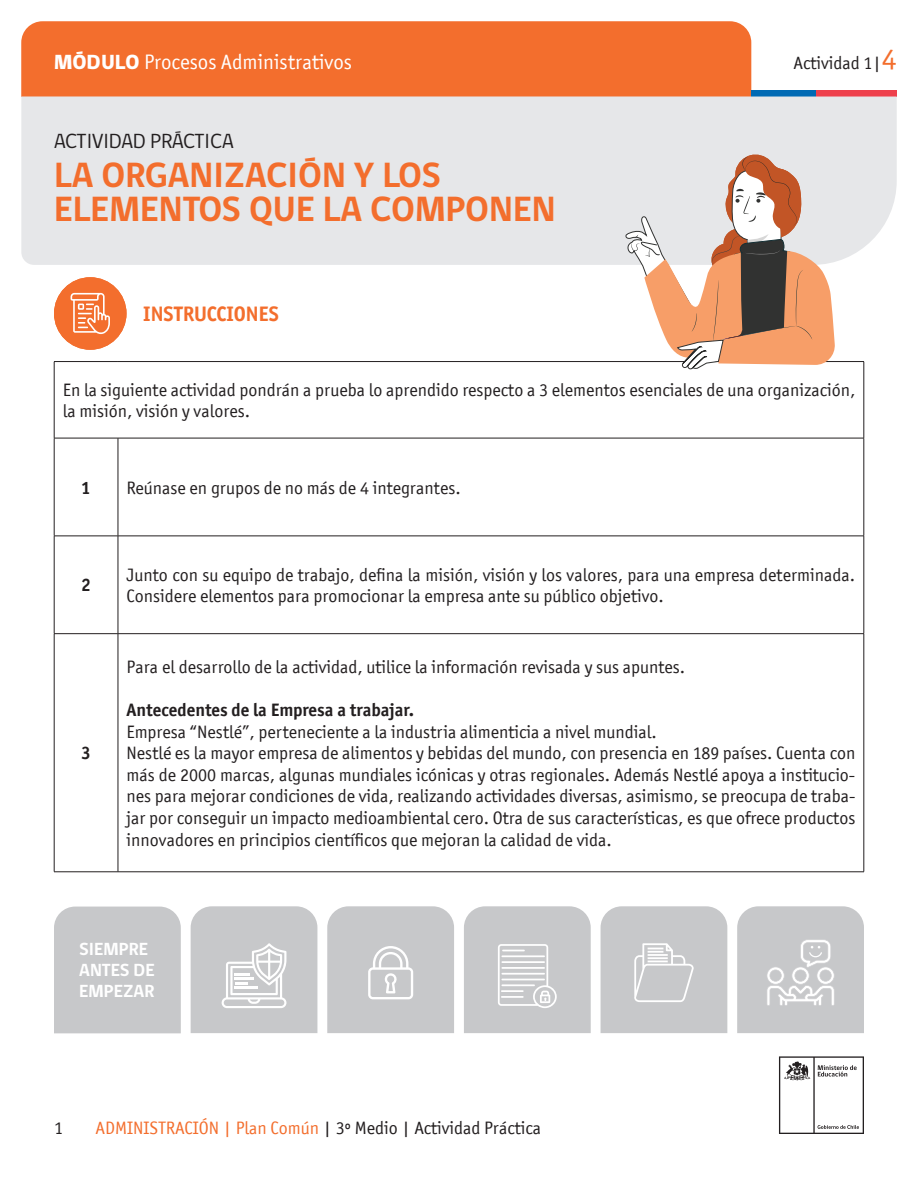
<style>
.page{position:relative;width:918px;height:1188px;background:#fff}
.page>*{position:absolute;margin:0;border:0;box-sizing:border-box;transform-origin:0 0}
.t1{font:700 36px/34.5px "gob CL";color:#f36e2d}
.t2{font:21px "Officina San ITC";color:#fff}
.t3{font:21px "gob CL";color:#231f20}
.t4{font:700 21px "Officina San ITC";color:#f36e2d}
.t5{font:18px/21.6px "Officina San ITC";color:#231f20}
.t6{font:700 18px "Officina San ITC";color:#231f20}
.t7{font:700 18px/21px "gob CL";color:#fff}
.s1{font-family:"gob CL";font-weight:800}
.s2{font-size:30px;color:#f36e2d}
.s3{color:#f36e2d}
</style>
<div class="page">
<svg style="left:779px;top:1056px;width:85px;height:78px"></svg>
<div style="left:21px;top:21px;width:730px;height:76px;background:#f36e2d"></div>
<div style="left:751px;top:90px;width:65px;height:7px;background:#006ab4"></div>
<div style="left:816px;top:90px;width:81px;height:7px;background:#ee404c"></div>
<svg style="left:119px;top:439px;width:745px;height:433px"></svg>
<hr style="left:54px;top:361px;width:64px;height:1px;background:#231f20">
<hr style="left:54px;top:362px;width:1px;height:76px;background:#231f20">
<hr style="left:118px;top:361px;width:746px;height:1px;background:#231f20">
<hr style="left:864px;top:362px;width:1px;height:76px;background:#231f20">
<hr style="left:54px;top:438px;width:64px;height:1px;background:#231f20">
<hr style="left:54px;top:438px;width:1px;height:98px;background:#231f20">
<hr style="left:118px;top:438px;width:746px;height:1px;background:#231f20">
<hr style="left:118px;top:438px;width:1px;height:98px;background:#231f20">
<hr style="left:864px;top:438px;width:1px;height:98px;background:#231f20">
<hr style="left:54px;top:536px;width:64px;height:1px;background:#231f20">
<hr style="left:54px;top:536px;width:1px;height:97px;background:#231f20">
<hr style="left:118px;top:536px;width:746px;height:1px;background:#231f20">
<hr style="left:118px;top:536px;width:1px;height:97px;background:#231f20">
<hr style="left:864px;top:536px;width:1px;height:97px;background:#231f20">
<hr style="left:54px;top:633px;width:64px;height:1px;background:#231f20">
<hr style="left:54px;top:634px;width:1px;height:238px;background:#231f20">
<hr style="left:118px;top:633px;width:746px;height:1px;background:#231f20">
<hr style="left:118px;top:634px;width:1px;height:238px;background:#231f20">
<hr style="left:864px;top:634px;width:1px;height:238px;background:#231f20">
<hr style="left:54px;top:872px;width:64px;height:1px;background:#231f20">
<hr style="left:118px;top:872px;width:746px;height:1px;background:#231f20">
<div style="left:21px;top:97px;width:876px;height:168px;background:#e6e7e9"></div>
<div style="left:54px;top:277px;width:73px;height:73px;background:#f36e2d;border-radius:50%"></div>
<svg style="left:71px;top:293px;width:39px;height:41px"></svg>
<svg style="left:626px;top:153px;width:210px;height:216px"></svg>
<div style="left:54px;top:907px;width:127px;height:126px;background:#c7c8ca"></div>
<svg style="left:191px;top:906px;width:126px;height:127px;background:#cccdcf"></svg>
<svg style="left:327px;top:906px;width:127px;height:127px;background:#cacbcd"></svg>
<svg style="left:464px;top:906px;width:127px;height:127px;background:#cbccce"></svg>
<svg style="left:601px;top:906px;width:126px;height:127px;background:#cacbcd"></svg>
<svg style="left:737px;top:906px;width:127px;height:127px;background:#cbccce"></svg>
<p class="t2" style="left:54px;top:50px;width:300px"><span class="s1">MÓDULO</span> Procesos Administrativos</p>
<p class="t5" style="left:794px;top:52px;width:105px">Actividad 1|<span class="s2">4</span></p>
<p class="t3" style="left:54px;top:127px;width:181px">ACTIVIDAD PRÁCTICA</p>
<h1 class="t1" style="left:54px;top:158px;width:503px">LA ORGANIZACIÓN Y LOS<br>ELEMENTOS QUE LA COMPONEN</h1>
<p class="t4" style="left:143px;top:301px;width:137px">INSTRUCCIONES</p>
<p class="t5" style="left:63px;top:379px;width:794px">En la siguiente actividad pondrán a prueba lo aprendido respecto a 3 elementos esenciales de una organización, la misión, visión y valores.</p>
<p class="t6" style="left:81px;top:476px;width:11px">1</p>
<p class="t5" style="left:126px;top:477px;width:336px">Reúnase en grupos de no más de 4 integrantes.</p>
<p class="t6" style="left:81px;top:574px;width:11px">2</p>
<p class="t5" style="left:126px;top:564px;width:730px">Junto con su equipo de trabajo, defina la misión, visión y los valores, para una empresa determinada.<br>Considere elementos para promocionar la empresa ante su público objetivo.</p>
<p class="t6" style="left:81px;top:742px;width:11px">3</p>
<p class="t5" style="left:126px;top:656px;width:560px">Para el desarrollo de la actividad, utilice la información revisada y sus apuntes.</p>
<p class="t6" style="left:126px;top:699px;width:289px">Antecedentes de la Empresa a trabajar.</p>
<p class="t5" style="left:126px;top:721px;width:730px">Empresa “Nestlé”, perteneciente a la industria alimenticia a nivel mundial.<br>Nestlé es la mayor empresa de alimentos y bebidas del mundo, con presencia en 189 países. Cuenta con más de 2000 marcas, algunas mundiales icónicas y otras regionales. Además Nestlé apoya a institucio&shy;nes para mejorar condiciones de vida, realizando actividades diversas, asimismo, se preocupa de traba&shy;jar por conseguir un impacto medioambiental cero. Otra de sus características, es que ofrece productos innovadores en principios científicos que mejoran la calidad de vida.</p>
<p class="t7" style="left:79px;top:939px;width:77px">SIEMPRE<br>ANTES DE<br>EMPEZAR</p>
<p class="t5" style="left:54px;top:1117px;width:10px">1</p>
<p class="t5" style="left:95px;top:1117px;width:447px"><span class="s3">ADMINISTRACIÓN | Plan Común</span> | 3º Medio | Actividad Práctica</p>
</div>
